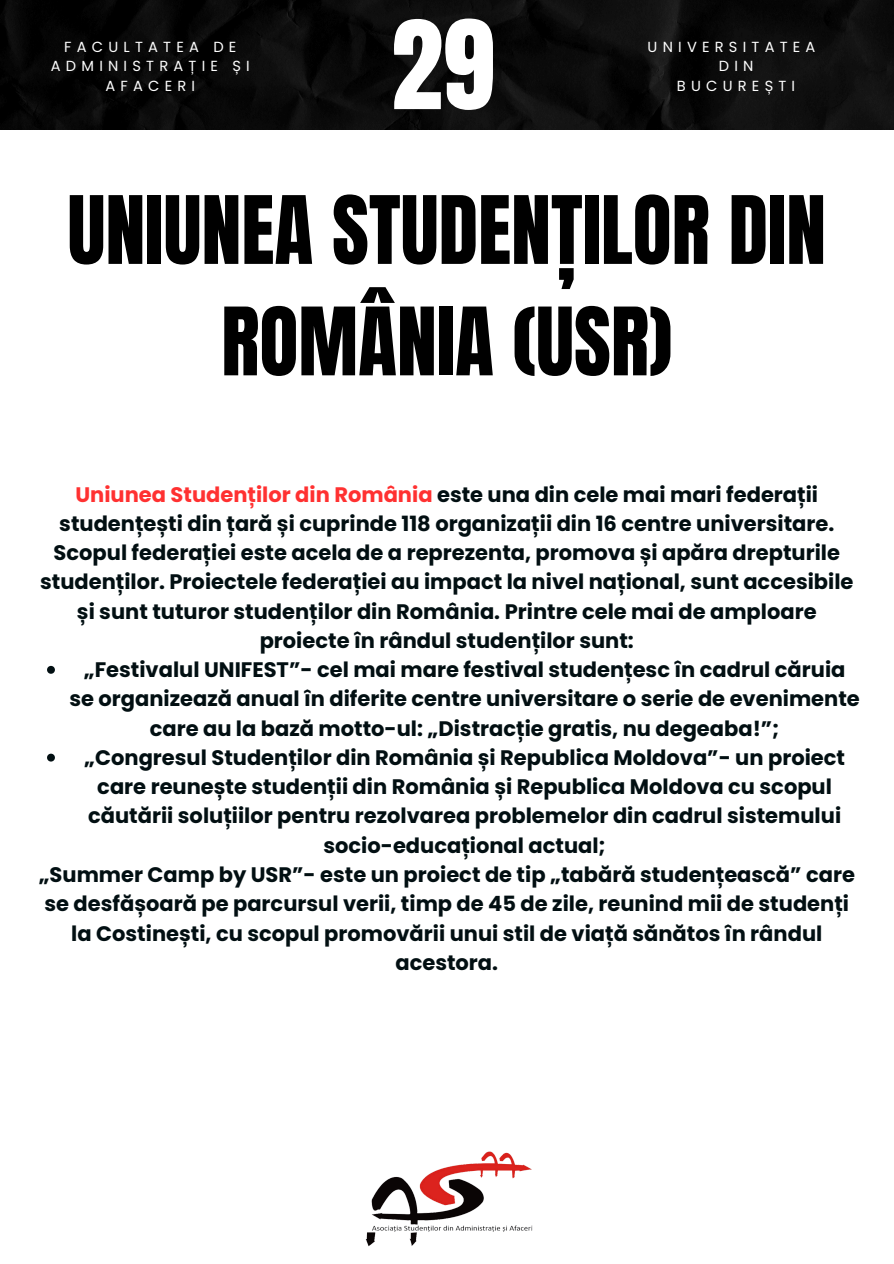
<style>
.page{position:relative;width:894px;height:1264px;background:#fff}
.page>*{position:absolute;margin:0;border:0;box-sizing:border-box;transform-origin:0 0}
.t1{font:104.4px "Anton";color:#fff}
.t2{font:80.1px/111.3px "Anton";color:#000;text-align:center}
.t3{font:700 21px/29.2px "Poppins";color:#020f12;text-align:center}
.t4{font:14.55px/19.6px "Poppins";letter-spacing:.355em;color:#fefefe;text-align:center}
.t5{font:14.55px "Poppins";letter-spacing:.355em;color:#fff}
.s1{color:#ff3131}
</style>
<div class="page">
<img style="left:0;top:0;width:892px;height:129px">
<img style="left:365px;top:1151px;width:168px;height:96px">
<svg style="left:47px;top:666px;width:8px;height:7px"></svg>
<svg style="left:47px;top:753px;width:8px;height:8px"></svg>
<p class="t1" style="left:391px;top:-10px;width:106px">29</p>
<p class="t4" style="left:51px;top:37px;width:200px">FACULTATEA DE<br>ADMINISTRAȚIE ȘI<br>AFACERI</p>
<p class="t5" style="left:647px;top:36px;width:169px">UNIVERSITATEA</p>
<p class="t5" style="left:718px;top:56px;width:36px">DIN</p>
<p class="t5" style="left:676px;top:76px;width:120px">BUCUREȘTI</p>
<h2 class="t2" style="left:67px;top:176px;width:759px">UNIUNEA STUDENȚILOR DIN<br>ROMÂNIA (USR)</h2>
<h2 class="t3" style="left:40px;top:479px;width:814px"><span class="s1">Uniunea Studenților din România</span> este una din cele mai mari federații studențești din țară și cuprinde 118 organizații din 16 centre universitare.<br>Scopul federației este acela de a reprezenta, promova și apăra drepturile studenților. Proiectele federației au impact la nivel național, sunt accesibile și sunt tuturor studenților din România. Printre cele mai de amploare proiecte în rândul studenților sunt:</h2>
<p class="t3" style="left:69px;top:655px;width:791px">„Festivalul UNIFEST”- cel mai mare festival studențesc în cadrul căruia se organizează anual în diferite centre universitare o serie de evenimente care au la bază motto-ul: „Distracție gratis, nu degeaba!”;</p>
<p class="t3" style="left:84px;top:743px;width:762px">„Congresul Studenților din România și Republica Moldova”- un proiect care reunește studenții din România și Republica Moldova cu scopul căutării soluțiilor pentru rezolvarea problemelor din cadrul sistemului socio-educațional actual;</p>
<h2 class="t3" style="left:39px;top:860px;width:817px">„Summer Camp by USR”- este un proiect de tip „tabără studențească” care se desfășoară pe parcursul verii, timp de 45 de zile, reunind mii de studenți la Costinești, cu scopul promovării unui stil de viață sănătos în rândul acestora.</h2>
</div>
